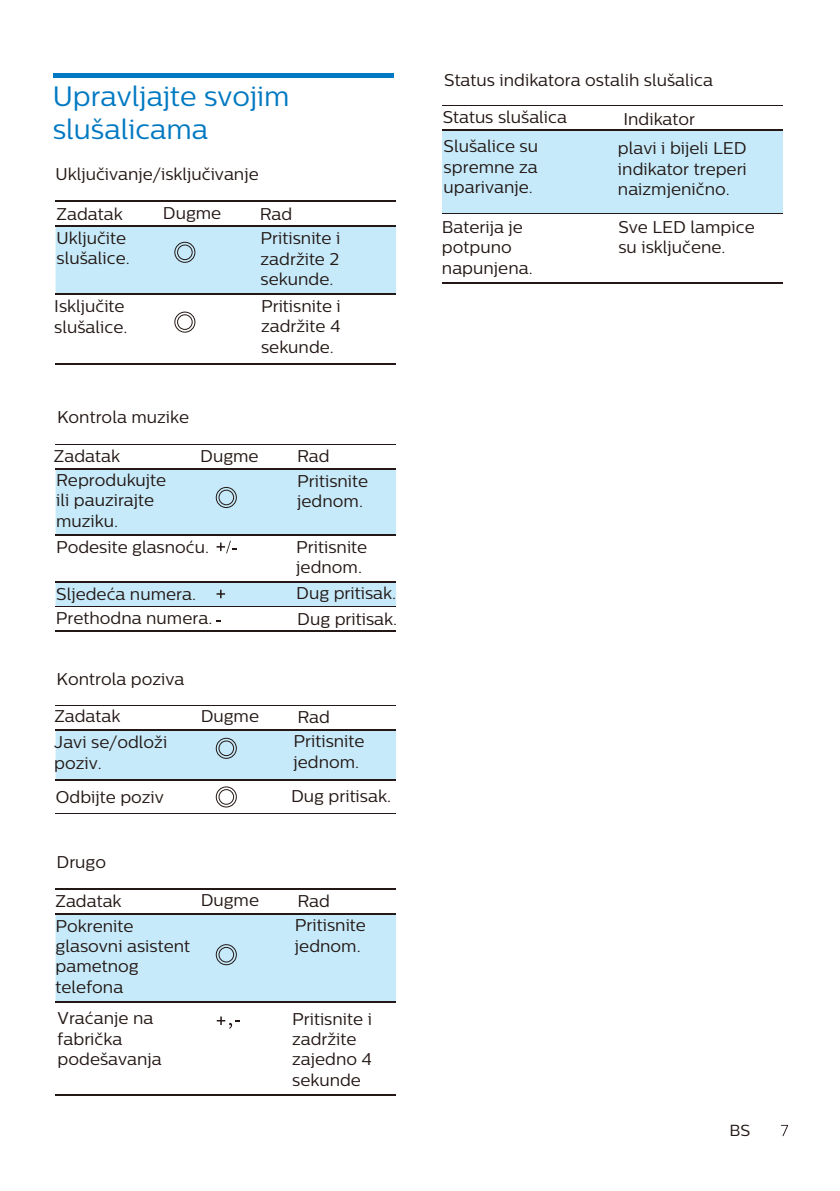
<style>
.page{position:relative;width:840px;height:1191px;background:#fff}
.page>*{position:absolute;margin:0;border:0;box-sizing:border-box;transform-origin:0 0}
.t1{font:28px/33.6px "Centrale Sans";color:#0079c2}
.t2{font:17px/20.4px "Centrale Sans";color:#231815}
.t3{font:16px "Centrale Sans";color:#231815}
</style>
<div class="page">
<div style="left:607px;top:130px;width:175px;height:84px;background:#c6eafa"></div>
<div style="left:442px;top:130px;width:165px;height:84px;background:#c6eafa"></div>
<hr style="left:442px;top:105px;width:165px;height:1px;background:#231815">
<hr style="left:607px;top:105px;width:175px;height:1px;background:#231815">
<hr style="left:442px;top:130px;width:165px;height:1px;background:#231815">
<hr style="left:607px;top:130px;width:175px;height:1px;background:#231815">
<hr style="left:442px;top:213px;width:165px;height:1px;background:#231815">
<hr style="left:607px;top:213px;width:175px;height:1px;background:#231815">
<hr style="left:442px;top:282px;width:165px;height:1px;background:#231815">
<hr style="left:607px;top:282px;width:175px;height:1px;background:#231815">
<div style="left:56px;top:226px;width:340px;height:67px;background:#c6eafa"></div>
<hr style="left:56px;top:201px;width:96px;height:1px;background:#231815">
<hr style="left:152px;top:201px;width:91px;height:1px;background:#231815">
<hr style="left:243px;top:201px;width:153px;height:1px;background:#231815">
<hr style="left:56px;top:225px;width:96px;height:1px;background:#231815">
<hr style="left:152px;top:225px;width:91px;height:1px;background:#231815">
<hr style="left:243px;top:225px;width:153px;height:1px;background:#231815">
<hr style="left:56px;top:293px;width:96px;height:1px;background:#231815">
<hr style="left:152px;top:293px;width:91px;height:1px;background:#231815">
<hr style="left:243px;top:293px;width:153px;height:1px;background:#231815">
<hr style="left:56px;top:363px;width:96px;height:1px;background:#231815">
<hr style="left:152px;top:363px;width:91px;height:1px;background:#231815">
<hr style="left:243px;top:363px;width:153px;height:1px;background:#231815">
<svg style="left:56px;top:469px;width:340px;height:137px;fill:#c6eafa"></svg>
<hr style="left:56px;top:443px;width:133px;height:1px;background:#231815">
<hr style="left:189px;top:443px;width:97px;height:1px;background:#231815">
<hr style="left:286px;top:443px;width:110px;height:1px;background:#231815">
<hr style="left:56px;top:468px;width:133px;height:1px;background:#231815">
<hr style="left:189px;top:468px;width:97px;height:1px;background:#231815">
<hr style="left:286px;top:468px;width:110px;height:1px;background:#231815">
<hr style="left:56px;top:534px;width:133px;height:1px;background:#231815">
<hr style="left:189px;top:534px;width:97px;height:1px;background:#231815">
<hr style="left:286px;top:534px;width:110px;height:1px;background:#231815">
<hr style="left:56px;top:581px;width:133px;height:1px;background:#231815">
<hr style="left:189px;top:581px;width:97px;height:1px;background:#231815">
<hr style="left:286px;top:581px;width:110px;height:1px;background:#231815">
<hr style="left:56px;top:606px;width:133px;height:1px;background:#231815">
<hr style="left:189px;top:606px;width:97px;height:1px;background:#231815">
<hr style="left:286px;top:606px;width:110px;height:1px;background:#231815">
<hr style="left:56px;top:630px;width:133px;height:1px;background:#231815">
<hr style="left:189px;top:630px;width:97px;height:1px;background:#231815">
<hr style="left:286px;top:630px;width:110px;height:1px;background:#231815">
<svg style="left:216px;top:541px;width:20px;height:12px"></svg>
<svg style="left:216px;top:590px;width:9px;height:8px"></svg>
<div style="left:56px;top:730px;width:340px;height:49px;background:#c6eafa"></div>
<hr style="left:56px;top:705px;width:108px;height:1px;background:#231815">
<hr style="left:164px;top:705px;width:114px;height:1px;background:#231815">
<hr style="left:278px;top:705px;width:118px;height:1px;background:#231815">
<hr style="left:56px;top:729px;width:108px;height:1px;background:#231815">
<hr style="left:164px;top:729px;width:114px;height:1px;background:#231815">
<hr style="left:278px;top:729px;width:118px;height:1px;background:#231815">
<hr style="left:56px;top:779px;width:108px;height:1px;background:#231815">
<hr style="left:164px;top:779px;width:114px;height:1px;background:#231815">
<hr style="left:278px;top:779px;width:118px;height:1px;background:#231815">
<hr style="left:56px;top:812px;width:108px;height:1px;background:#231815">
<hr style="left:164px;top:812px;width:114px;height:1px;background:#231815">
<hr style="left:278px;top:812px;width:118px;height:1px;background:#231815">
<hr style="left:53px;top:73px;width:340px;height:4px;background:#0079c2">
<div style="left:174px;top:242px;width:21px;height:21px;border:1px solid #231815;border-radius:50%"></div>
<div style="left:177px;top:244px;width:15px;height:16px;border:1px solid #231815;border-radius:50%"></div>
<div style="left:174px;top:311px;width:21px;height:22px;border:1px solid #231815;border-radius:50%"></div>
<div style="left:177px;top:314px;width:15px;height:16px;border:1px solid #231815;border-radius:50%"></div>
<div style="left:216px;top:487px;width:21px;height:21px;border:1px solid #231815;border-radius:50%"></div>
<div style="left:218px;top:489px;width:16px;height:16px;border:1px solid #231815;border-radius:50%"></div>
<div style="left:216px;top:738px;width:21px;height:21px;border:1px solid #231815;border-radius:50%"></div>
<div style="left:218px;top:740px;width:16px;height:16px;border:1px solid #231815;border-radius:50%"></div>
<div style="left:216px;top:786px;width:21px;height:21px;border:1px solid #231815;border-radius:50%"></div>
<div style="left:218px;top:789px;width:16px;height:15px;border:1px solid #231815;border-radius:50%"></div>
<div style="left:56px;top:914px;width:340px;height:87px;background:#c6eafa"></div>
<hr style="left:56px;top:888px;width:108px;height:1px;background:#231815">
<hr style="left:164px;top:888px;width:114px;height:1px;background:#231815">
<hr style="left:278px;top:888px;width:118px;height:1px;background:#231815">
<hr style="left:56px;top:913px;width:108px;height:1px;background:#231815">
<hr style="left:164px;top:913px;width:114px;height:1px;background:#231815">
<hr style="left:278px;top:913px;width:118px;height:1px;background:#231815">
<hr style="left:56px;top:1001px;width:108px;height:1px;background:#231815">
<hr style="left:164px;top:1001px;width:114px;height:1px;background:#231815">
<hr style="left:278px;top:1001px;width:118px;height:1px;background:#231815">
<hr style="left:56px;top:1094px;width:108px;height:1px;background:#231815">
<hr style="left:164px;top:1094px;width:114px;height:1px;background:#231815">
<hr style="left:278px;top:1094px;width:118px;height:1px;background:#231815">
<div style="left:216px;top:944px;width:21px;height:21px;border:1px solid #231815;border-radius:50%"></div>
<div style="left:218px;top:947px;width:16px;height:15px;border:1px solid #231815;border-radius:50%"></div>
<svg style="left:217px;top:1016px;width:23px;height:12px"></svg>
<svg style="left:780px;top:1124px;width:7px;height:12px"></svg>
<h1 class="t1" style="left:53px;top:79px;width:238px">Upravljajte svojim slušalicama</h1>
<p class="t2" style="left:56px;top:163px;width:204px">Uključivanje/isključivanje</p>
<p class="t2" style="left:57px;top:203px;width:67px">Zadatak</p>
<p class="t2" style="left:163px;top:203px;width:60px">Dugme</p>
<p class="t2" style="left:259px;top:203px;width:34px">Rad</p>
<p class="t2" style="left:57px;top:227px;width:75px">Uključite slušalice.</p>
<p class="t2" style="left:54px;top:296px;width:75px">Isključite slušalice.</p>
<p class="t2" style="left:57px;top:407px;width:134px">Kontrola muzike</p>
<p class="t2" style="left:260px;top:228px;width:81px;text-align:justify">Pritisnite i zadržite 2 sekunde.</p>
<p class="t2" style="left:261px;top:295px;width:81px;text-align:justify">Pritisnite i zadržite 4 sekunde.</p>
<p class="t2" style="left:54px;top:446px;width:67px">Zadatak</p>
<p class="t2" style="left:200px;top:445px;width:60px">Dugme</p>
<p class="t2" style="left:297px;top:446px;width:34px">Rad</p>
<p class="t2" style="left:56px;top:469px;width:112px">Reprodukujte ili pauzirajte muziku.</p>
<p class="t2" style="left:297px;top:470px;width:72px">Pritisnite jednom.</p>
<p class="t2" style="left:56px;top:537px;width:154px">Podesite glasnoću.</p>
<p class="t2" style="left:296px;top:536px;width:72px">Pritisnite jednom.</p>
<p class="t2" style="left:56px;top:583px;width:141px">Sljedeća numera.</p>
<p class="t2" style="left:296px;top:582px;width:101px">Dug pritisak.</p>
<p class="t2" style="left:56px;top:608px;width:158px">Prethodna numera.</p>
<p class="t2" style="left:56px;top:668px;width:129px">Kontrola poziva</p>
<p class="t2" style="left:297px;top:608px;width:101px">Dug pritisak.</p>
<p class="t2" style="left:54px;top:706px;width:67px">Zadatak</p>
<p class="t2" style="left:200px;top:706px;width:60px">Dugme</p>
<p class="t2" style="left:297px;top:706px;width:34px">Rad</p>
<p class="t2" style="left:54px;top:732px;width:114px">Javi se/odloži poziv.</p>
<p class="t2" style="left:293px;top:731px;width:72px">Pritisnite jednom.</p>
<p class="t2" style="left:56px;top:786px;width:109px">Odbijte poziv</p>
<p class="t2" style="left:56px;top:851px;width:51px">Drugo</p>
<p class="t2" style="left:291px;top:785px;width:101px">Dug pritisak.</p>
<p class="t2" style="left:55px;top:890px;width:67px">Zadatak</p>
<p class="t2" style="left:200px;top:890px;width:60px">Dugme</p>
<p class="t2" style="left:297px;top:890px;width:34px">Rad</p>
<p class="t2" style="left:56px;top:915px;width:136px">Pokrenite glasovni asistent pametnog telefona</p>
<p class="t2" style="left:58px;top:1008px;width:106px">Vraćanje na fabrička podešavanja</p>
<p class="t2" style="left:295px;top:915px;width:72px">Pritisnite jednom.</p>
<p class="t2" style="left:292px;top:1008px;width:81px">Pritisnite i zadržite zajedno 4 sekunde</p>
<p class="t2" style="left:444px;top:70px;width:270px">Status indikatora ostalih slušalica</p>
<p class="t2" style="left:442px;top:107px;width:126px">Status slušalica</p>
<p class="t2" style="left:623px;top:108px;width:73px">Indikator</p>
<p class="t2" style="left:443px;top:136px;width:96px;text-align:justify">Slušalice su spremne za uparivanje.</p>
<p class="t2" style="left:617px;top:138px;width:130px;text-align:justify">plavi i bijeli LED indikator treperi naizmjenično.</p>
<p class="t2" style="left:441px;top:216px;width:92px">Baterija je potpuno napunjena.</p>
<p class="t2" style="left:618px;top:216px;width:138px">Sve LED lampice su isključene.</p>
<p class="t3" style="left:729px;top:1121px;width:22px">BS</p>
</div>
